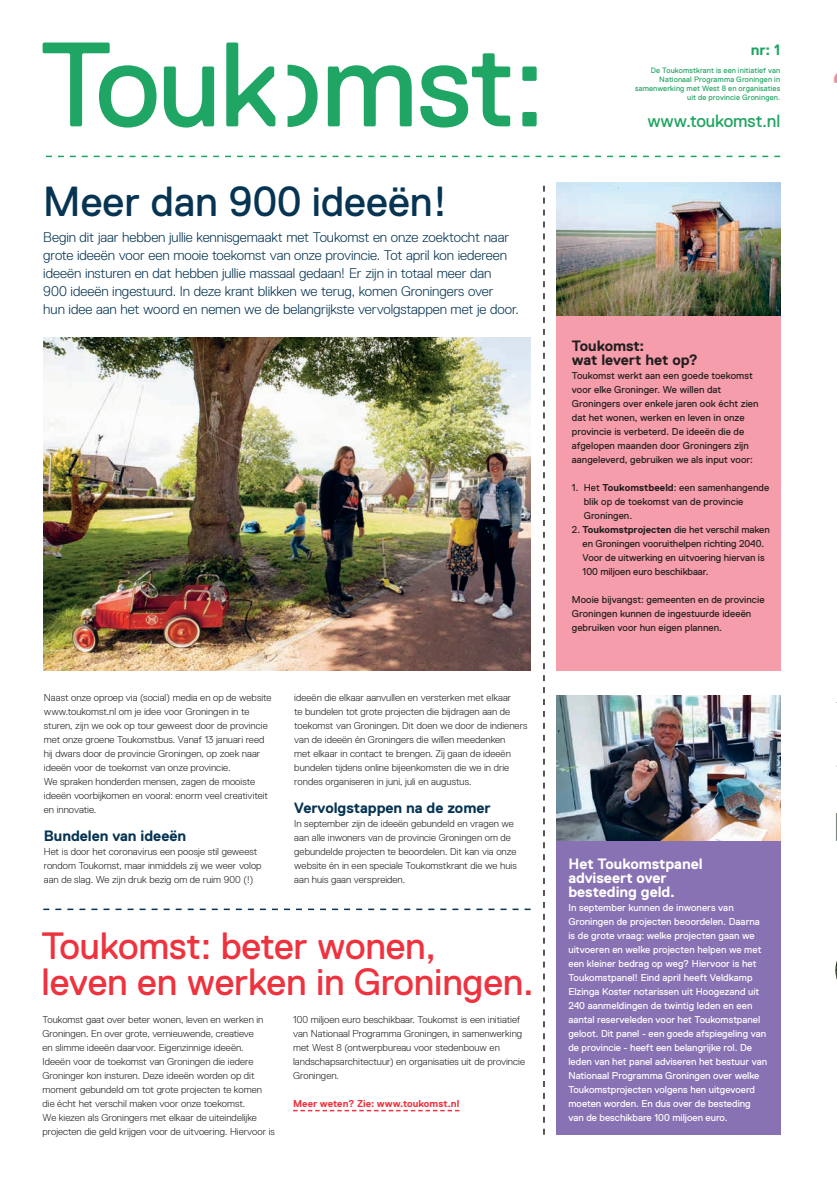
<style>
.page{position:relative;width:837px;height:1185px;background:#fff}
.page>*{position:absolute;margin:0;border:0;box-sizing:border-box;transform-origin:0 0}
.t1{font:42px "Replica Std";color:#063452}
.t2{font:38px/36px "Replica Std";letter-spacing:-.005em;color:#ee333f}
.t3{font:17.8px "Replica Std";letter-spacing:-.01em;color:#20a463}
.t4{font:700 15px/14px "Replica Std";letter-spacing:-.005em;color:#fff}
.t5{font:700 15px "Replica Std";letter-spacing:-.005em;color:#063452}
.t6{font:700 15px/14px "Replica Std";letter-spacing:-.005em;color:#231f20}
.t7{font:700 15px "Replica Std";color:#20a463}
.t8{font:300 14px/18px "Replica Std";letter-spacing:-.005em;color:#063452}
.t9{font:300 10px/14px "Replica Std";letter-spacing:.005em;color:#231f20}
.t10{font:10px/14px "Replica Std";color:#fff}
.t11{font:10px/14px "Replica Std";color:#231f20}
.t12{font:700 10px "Replica Std";letter-spacing:.005em;color:#ee333f}
.t13{font:7.8px/9px "Replica Std";letter-spacing:.01em;color:#20a463;text-align:right}
.s1{font-weight:700}
</style>
<div class="page">
<div style="left:556px;top:316px;width:224px;height:355px;background:#f59daa"></div>
<img style="left:556px;top:183px;width:224px;height:133px">
<svg style="left:46px;top:156px;width:734px;height:1px"></svg>
<svg style="left:543px;top:186px;width:1px;height:949px"></svg>
<div style="left:556px;top:818px;width:224px;height:317px;background:#8972b3"></div>
<svg style="left:835px;top:964px;width:1px;height:12px"></svg>
<img style="left:556px;top:695px;width:224px;height:145px">
<svg style="left:293px;top:1110px;width:166px;height:1px"></svg>
<img style="left:44px;top:337px;width:486px;height:334px">
<svg style="left:43px;top:909px;width:487px;height:1px"></svg>
<svg style="left:43px;top:43px;width:113px;height:85px"></svg>
<svg style="left:164px;top:67px;width:50px;height:61px"></svg>
<svg style="left:226px;top:43px;width:49px;height:83px"></svg>
<svg style="left:328px;top:65px;width:83px;height:61px"></svg>
<svg style="left:420px;top:53px;width:90px;height:75px"></svg>
<svg style="left:522px;top:67px;width:14px;height:59px"></svg>
<svg style="left:287px;top:65px;width:30px;height:62px"></svg>
<h1 class="t1" style="left:43px;top:178px;width:406px">Meer dan 900 ideeën!</h1>
<p class="t8" style="left:43px;top:228px;width:477px">Begin dit jaar hebben jullie kennisgemaakt met Toukomst en onze zoektocht naar grote ideeën voor een mooie toekomst van onze provincie. Tot april kon iedereen ideeën insturen en dat hebben jullie massaal gedaan! Er zijn in totaal meer dan<br>900 ideeën ingestuurd. In deze krant blikken we terug, komen Groningers over<br>hun idee aan het woord en nemen we de belangrijkste vervolgstappen met je door.</p>
<p class="t9" style="left:44px;top:690px;width:229px">Naast onze oproep via (social) media en op de website www.toukomst.nl om je idee voor Groningen in te sturen, zijn we ook op tour geweest door de provincie met onze groene Toukomstbus. Vanaf 13 januari reed hij dwars door de provincie Groningen, op zoek naar ideeën voor de toekomst van onze provincie.<br>We spraken honderden mensen, zagen de mooiste ideeën voorbijkomen en vooral: enorm veel creativiteit en innovatie.</p>
<h3 class="t5" style="left:44px;top:827px;width:144px">Bundelen van ideeën</h3>
<p class="t9" style="left:44px;top:844px;width:219px">Het is door het coronavirus een poosje stil geweest rondom Toukomst, maar inmiddels zij we weer volop aan de slag. We zijn druk bezig om de ruim 900 (!)</p>
<p class="t9" style="left:294px;top:690px;width:234px">ideeën die elkaar aanvullen en versterken met elkaar<br>te bundelen tot grote projecten die bijdragen aan de toekomst van Groningen. Dit doen we door de indieners van de ideeën én Groningers die willen meedenken<br>met elkaar in contact te brengen. Zij gaan de ideeën bundelen tijdens online bijeenkomsten die we in drie rondes organiseren in juni, juli en augustus.</p>
<h3 class="t5" style="left:294px;top:799px;width:198px">Vervolgstappen na de zomer</h3>
<p class="t9" style="left:294px;top:816px;width:224px">In september zijn de ideeën gebundeld en vragen we aan alle inwoners van de provincie Groningen om de gebundelde projecten te beoordelen. Dit kan via onze website én in een speciale Toukomstkrant die we huis aan huis gaan verspreiden.</p>
<h2 class="t2" style="left:42px;top:928px;width:493px">Toukomst: beter wonen,<br>leven en werken in Groningen.</h2>
<p class="t9" style="left:43px;top:1012px;width:234px">Toukomst gaat over beter wonen, leven en werken in Groningen. En over grote, vernieuwende, creatieve<br>en slimme ideeën daarvoor. Eigenzinnige ideeën.<br>Ideeën voor de toekomst van Groningen die iedere Groninger kon insturen. Deze ideeën worden op dit moment gebundeld om tot grote projecten te komen die écht het verschil maken voor onze toekomst.<br>We kiezen als Groningers met elkaar de uiteindelijke projecten die geld krijgen voor de uitvoering. Hiervoor is</p>
<p class="t9" style="left:293px;top:1012px;width:233px">100 miljoen euro beschikbaar. Toukomst is een initiatief van Nationaal Programma Groningen, in samenwerking met West 8 (ontwerpbureau voor stedenbouw en landschapsarchitectuur) en organisaties uit de provincie Groningen.</p>
<p class="t12" style="left:293px;top:1098px;width:168px">Meer weten? Zie: www.toukomst.nl</p>
<h3 class="t7" style="left:750px;top:42px;width:31px">nr: 1</h3>
<p class="t13" style="left:634px;top:66px;width:147px">De Toukomstkrant is een initiatief van Nationaal Programma Groningen in samenwerking met West 8 en organisaties uit de provincie Groningen.</p>
<h3 class="t3" style="left:647px;top:111px;width:134px">www.toukomst.nl</h3>
<h3 class="t6" style="left:571px;top:338px;width:128px">Toukomst:<br>wat levert het op?</h3>
<p class="t11" style="left:571px;top:368px;width:188px">Toukomst werkt aan een goede toekomst voor elke Groninger. We willen dat Groningers over enkele jaren ook écht zien dat het wonen, werken en leven in onze provincie is verbeterd. De ideeën die de afgelopen maanden door Groningers zijn aangeleverd, gebruiken we als input voor:</p>
<p class="t11" style="left:583px;top:480px;width:187px;text-indent:-12px">1. Het <span class="s1">Toukomstbeeld</span>: een samenhangende blik op de toekomst van de provincie<br>Groningen.</p>
<p class="t11" style="left:582px;top:522px;width:189px;text-indent:-11px">2. <span class="s1">Toukomstprojecten</span> die het verschil maken en Groningen vooruithelpen richting 2040.<br>Voor de uitwerking en uitvoering hiervan is 100 miljoen euro beschikbaar.</p>
<p class="t11" style="left:571px;top:592px;width:194px">Mooie bijvangst: gemeenten en de provincie<br>Groningen kunnen de ingestuurde ideeën gebruiken voor hun eigen plannen.</p>
<h3 class="t4" style="left:568px;top:856px;width:136px">Het Toukomstpanel adviseert over besteding geld.</h3>
<p class="t10" style="left:568px;top:900px;width:200px">In september kunnen de inwoners van Groningen de projecten beoordelen. Daarna is de grote vraag: welke projecten gaan we uitvoeren en welke projecten helpen we met een kleiner bedrag op weg? Hiervoor is het Toukomstpanel! Eind april heeft Veldkamp Elzinga Koster notarissen uit Hoogezand uit 240 aanmeldingen de twintig leden en een aantal reserveleden voor het Toukomstpanel geloot. Dit panel - een goede afspiegeling van de provincie - heeft een belangrijke rol. De leden van het panel adviseren het bestuur van Nationaal Programma Groningen over welke Toukomstprojecten volgens hen uitgevoerd moeten worden. En dus over de besteding van de beschikbare 100 miljoen euro.</p>
</div>
